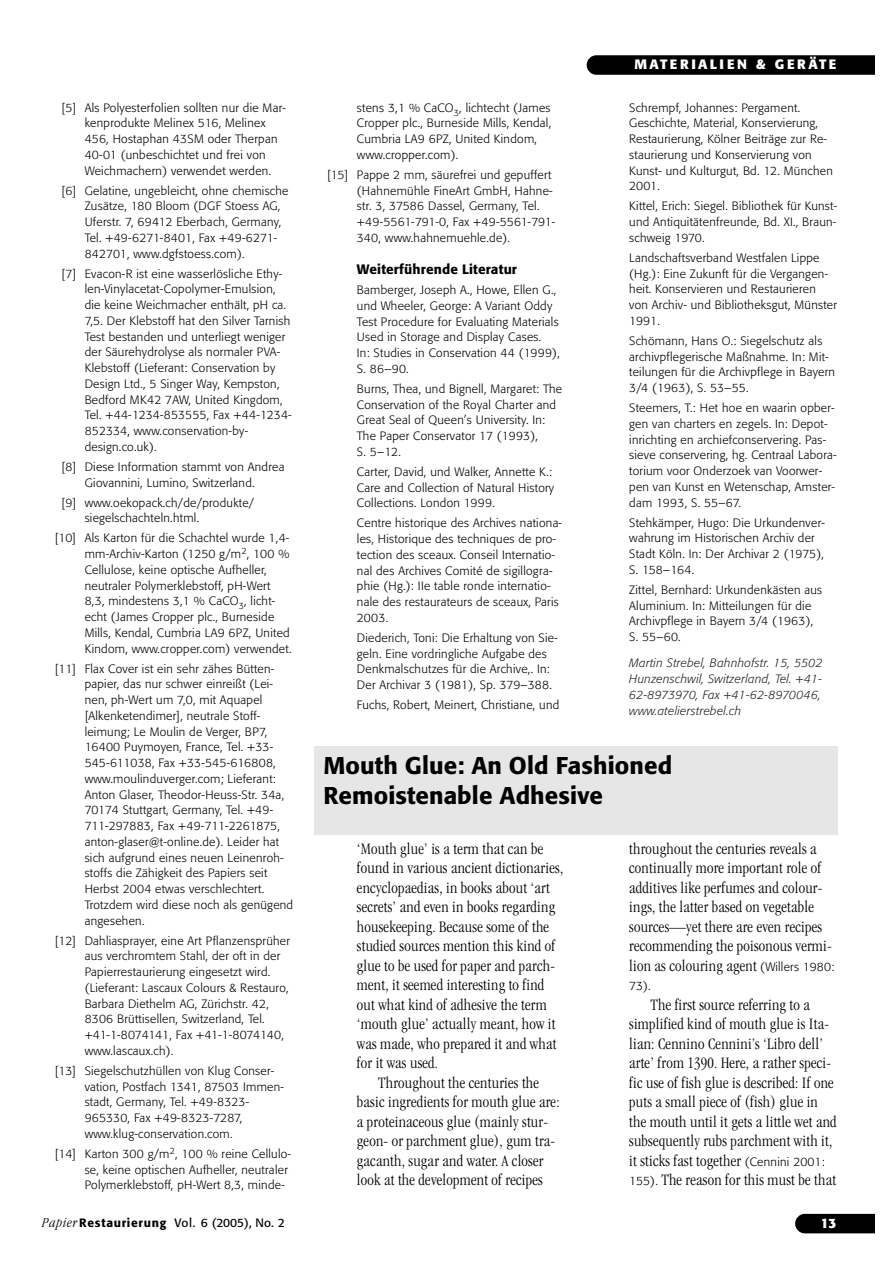
<style>
.page{position:relative;width:893px;height:1263px;background:#fff}
.page>*{position:absolute;margin:0;border:0;box-sizing:border-box;transform-origin:0 0}
.t1{font:500 24px/30px "Formata";letter-spacing:.005em;color:#000}
.t2{font:300 condensed 16.5px/19.5px "Garamond";letter-spacing:.015em;color:#000}
.t3{font:500 13.5px "Formata";letter-spacing:.01em;color:#000}
.t4{font:700 13.5px "Formata";letter-spacing:.175em;color:#fff}
.t5{font:300 12px/15.8px "Formata";letter-spacing:.025em;color:#000}
.t6{font:italic 300 12px/15.8px "Formata";letter-spacing:.025em;color:#231f20}
.t7{font:12px "Formata";color:#000}
.s1{font-family:"Formata";font-stretch:normal;font-size:12px}
.s2{font-family:"Garamond";font-weight:300;font-style:italic;font-stretch:condensed;font-size:14.25px}
.s3{font-weight:500}
</style>
<div class="page">
<svg style="left:586px;top:55px;width:288px;height:20px;background:#080808"></svg>
<div style="left:795px;top:1214px;width:79px;height:19px;background:#000"></div>
<div style="left:314px;top:746px;width:523px;height:88px;background:#e6e6e6"></div>
<p class="t5" style="left:85px;top:100px;width:203px;text-indent:-23px">[5] Als Polyesterfolien sollten nur die Mar&shy;kenprodukte Melinex 516, Melinex 456, Hostaphan 43SM oder Therpan 40-01 (unbeschichtet und frei von Weichmachern) verwendet werden.</p>
<p class="t5" style="left:85px;top:183px;width:205px;text-indent:-23px">[6] Gelatine, ungebleicht, ohne chemische Zusätze, 180 Bloom (DGF Stoess AG, Uferstr. 7, 69412 Eberbach, Germany, Tel. +49-6271-8401, Fax +49-6271- 842701, www.dgfstoess.com).</p>
<p class="t5" style="left:85px;top:266px;width:209px;text-indent:-23px">[7] Evacon-R ist eine wasserlösliche Ethy&shy;len-Vinylacetat-Copolymer-Emulsion, die keine Weichmacher enthält, pH ca.<br>7,5. Der Klebstoff hat den Silver Tarnish Test bestanden und unterliegt weniger der Säurehydrolyse als normaler PVA-Klebstoff (Lieferant: Conservation by Design Ltd., 5 Singer Way, Kempston, Bedford MK42 7AW, United Kingdom, Tel. +44-1234-853555, Fax +44-1234- 852334, www.conservation-by&shy;design.co.uk).</p>
<p class="t5" style="left:62px;top:460px;width:224px;text-align:center">[8] Diese Information stammt von Andrea<br>Giovannini, Lumino, Switzerland.</p>
<p class="t5" style="left:85px;top:495px;width:171px;text-indent:-23px">[9] www.oekopack.ch/de/produkte/ siegelschachteln.html.</p>
<p class="t5" style="left:85px;top:531px;width:208px;text-indent:-30px">[10] Als Karton für die Schachtel wurde 1,4- mm-Archiv-Karton (1250 g/m<sup>2</sup>, 100 % Cellulose, keine optische Aufheller, neutraler Polymerklebstoff, pH-Wert 8,3, mindestens 3,1 % CaCO<sub>3</sub>, licht&shy;echt (James Cropper plc., Burneside Mills, Kendal, Cumbria LA9 6PZ, United Kindom, www.cropper.com) verwendet.</p>
<p class="t5" style="left:85px;top:661px;width:210px;text-indent:-30px">[11] Flax Cover ist ein sehr zähes Bütten&shy;papier, das nur schwer einreißt (Lei&shy;nen, ph-Wert um 7,0, mit Aquapel [Alkenketendimer], neutrale Stoff&shy;leimung; Le Moulin de Verger, BP7, 16400 Puymoyen, France, Tel. +33- 545-611038, Fax +33-545-616808, www.moulinduverger.com; Lieferant:<br>Anton Glaser, Theodor-Heuss-Str. 34a, 70174 Stuttgart, Germany, Tel. +49- 711-297883, Fax +49-711-2261875, anton-glaser@t-online.de). Leider hat sich aufgrund eines neuen Leinenroh&shy;stoffs die Zähigkeit des Papiers seit Herbst 2004 etwas verschlechtert.<br>Trotzdem wird diese noch als genügend angesehen.</p>
<p class="t5" style="left:85px;top:933px;width:207px;text-indent:-30px">[12] Dahliasprayer, eine Art Pflanzensprüher aus verchromtem Stahl, der oft in der Papierrestaurierung eingesetzt wird. (Lieferant: Lascaux Colours &amp; Restauro, Barbara Diethelm AG, Zürichstr. 42, 8306 Brüttisellen, Switzerland, Tel. +41-1-8074141, Fax +41-1-8074140, www.lascaux.ch).</p>
<p class="t5" style="left:85px;top:1064px;width:201px;text-indent:-30px">[13] Siegelschutzhüllen von Klug Conser&shy;vation, Postfach 1341, 87503 Immen&shy;stadt, Germany, Tel. +49-8323- 965330, Fax +49-8323-7287, www.klug-conservation.com.</p>
<p class="t5" style="left:85px;top:1147px;width:208px;text-indent:-30px">[14] Karton 300 g/m<sup>2</sup>, 100 % reine Cellulo&shy;se, keine optischen Aufheller, neutraler<br>Polymerklebstoff, pH-Wert 8,3, minde-</p>
<p class="t4" style="left:634px;top:58px;width:203px">MATERIALIEN &amp; GERÄTE</p>
<p class="t5" style="left:357px;top:100px;width:196px">stens 3,1 % CaCO<sub>3</sub>, lichtecht (James<br>Cropper plc., Burneside Mills, Kendal,<br>Cumbria LA9 6PZ, United Kindom, www.cropper.com).</p>
<p class="t5" style="left:357px;top:168px;width:200px;text-indent:-30px">[15] Pappe 2 mm, säurefrei und gepuffert (Hahnemühle FineArt GmbH, Hahne&shy;str. 3, 37586 Dassel, Germany, Tel. +49-5561-791-0, Fax +49-5561-791- 340, www.hahnemuehle.de).</p>
<p class="t3" style="left:357px;top:263px;width:162px">Weiterführende Literatur</p>
<p class="t5" style="left:357px;top:283px;width:204px">Bamberger, Joseph A., Howe, Ellen G., und Wheeler, George: A Variant Oddy<br>Test Procedure for Evaluating Materials<br>Used in Storage and Display Cases.<br>In: Studies in Conservation 44 (1999),<br>S. 86–90.</p>
<p class="t5" style="left:357px;top:382px;width:207px">Burns, Thea, und Bignell, Margaret: The<br>Conservation of the Royal Charter and<br>Great Seal of Queen’s University. In:<br>The Paper Conservator 17 (1993),<br>S. 5–12.</p>
<p class="t5" style="left:357px;top:465px;width:199px">Carter, David, und Walker, Annette K.:<br>Care and Collection of Natural History<br>Collections. London 1999.</p>
<p class="t5" style="left:357px;top:516px;width:207px">Centre historique des Archives nationa&shy;les, Historique des techniques de pro&shy;tection des sceaux. Conseil Internatio&shy;nal des Archives Comité de sigillogra&shy;phie (Hg.): IIe table ronde internatio&shy;nale des restaurateurs de sceaux, Paris 2003.</p>
<p class="t5" style="left:357px;top:631px;width:202px">Diederich, Toni: Die Erhaltung von Sie&shy;geln. Eine vordringliche Aufgabe des Denkmalschutzes für die Archive,. In:<br>Der Archivar 3 (1981), Sp. 379–388.</p>
<p class="t5" style="left:357px;top:698px;width:204px">Fuchs, Robert, Meinert, Christiane, und</p>
<p class="t5" style="left:629px;top:100px;width:205px">Schrempf, Johannes: Pergament.<br>Geschichte, Material, Konservierung,<br>Restaurierung, Kölner Beiträge zur Re&shy;staurierung und Konservierung von<br>Kunst- und Kulturgut, Bd. 12. München<br>2001.</p>
<p class="t5" style="left:629px;top:199px;width:209px;text-align:justify">Kittel, Erich: Siegel. Bibliothek für Kunst&shy;und Antiquitätenfreunde, Bd. XI., Braun&shy;schweig 1970.</p>
<p class="t5" style="left:629px;top:251px;width:209px">Landschaftsverband Westfalen Lippe (Hg.): Eine Zukunft für die Vergangen&shy;heit. Konservieren und Restaurieren von Archiv- und Bibliotheksgut, Münster<br>1991.</p>
<p class="t5" style="left:629px;top:334px;width:207px">Schömann, Hans O.: Siegelschutz als archivpflegerische Maßnahme. In: Mit&shy;teilungen für die Archivpflege in Bayern 3/4 (1963), S. 53–55.</p>
<p class="t5" style="left:629px;top:401px;width:209px">Steemers, T.: Het hoe en waarin opber&shy;gen van charters en zegels. In: Depot&shy;inrichting en archiefconservering. Pas&shy;sieve conservering, hg. Centraal Labora&shy;torium voor Onderzoek van Voorwer&shy;pen van Kunst en Wetenschap, Amster&shy;dam 1993, S. 55–67.</p>
<p class="t5" style="left:629px;top:515px;width:197px">Stehkämper, Hugo: Die Urkundenver&shy;wahrung im Historischen Archiv der<br>Stadt Köln. In: Der Archivar 2 (1975),<br>S. 158–164.</p>
<p class="t5" style="left:629px;top:583px;width:194px">Zittel, Bernhard: Urkundenkästen aus<br>Aluminium. In: Mitteilungen für die<br>Archivpflege in Bayern 3/4 (1963),<br>S. 55–60.</p>
<p class="t6" style="left:629px;top:656px;width:195px">Martin Strebel, Bahnhofstr. 15, 5502<br>Hunzenschwil, Switzerland, Tel. +41- 62-8973970, Fax +41-62-8970046, www.atelierstrebel.ch</p>
<h1 class="t1" style="left:323px;top:752px;width:350px">Mouth Glue: An Old Fashioned<br>Remoistenable Adhesive</h1>
<p class="t2" style="left:357px;top:840px;width:208px">‘Mouth glue’ is a term that can be found in various ancient dictionaries, encyclopaedias, in books about ‘art secrets’ and even in books regarding housekeeping. Because some of the studied sources mention this kind of glue to be used for paper and parch&shy;ment, it seemed interesting to find out what kind of adhesive the term ‘mouth glue’ actually meant, how it was made, who prepared it and what for it was used.</p>
<h2 class="t2" style="left:357px;top:1074px;width:204px;text-indent:21px">Throughout the centuries the basic ingredients for mouth glue are: a proteinaceous glue (mainly stur&shy;geon- or parchment glue), gum tra&shy;gacanth, sugar and water. A closer look at the development of recipes</h2>
<p class="t2" style="left:629px;top:840px;width:207px">throughout the centuries reveals a continually more important role of additives like perfumes and colour&shy;ings, the latter based on vegetable sources—yet there are even recipes recommending the poisonous vermi&shy;lion as colouring agent <span class="s1">(Willers 1980:</span></p>
<p class="t5" style="left:629px;top:979px;width:23px">73).</p>
<p class="t2" style="left:629px;top:996px;width:209px;text-indent:21px">The first source referring to a simplified kind of mouth glue is Ita&shy;lian: Cennino Cennini’s ‘Libro dell’ arte’ from 1390. Here, a rather speci&shy;fic use of fish glue is described: If one puts a small piece of (fish) glue in the mouth until it gets a little wet and subsequently rubs parchment with it, it sticks fast together <span class="s1">(Cennini 2001:<br>155).</span> The reason for this must be that</p>
<p class="t7" style="left:42px;top:1218px;width:244px"><span class="s2">Papier</span><span class="s3">Restaurierung</span> Vol. 6 (2005), No. 2</p>
<p class="t4" style="left:820px;top:1217px;width:17px">13</p>
</div>
